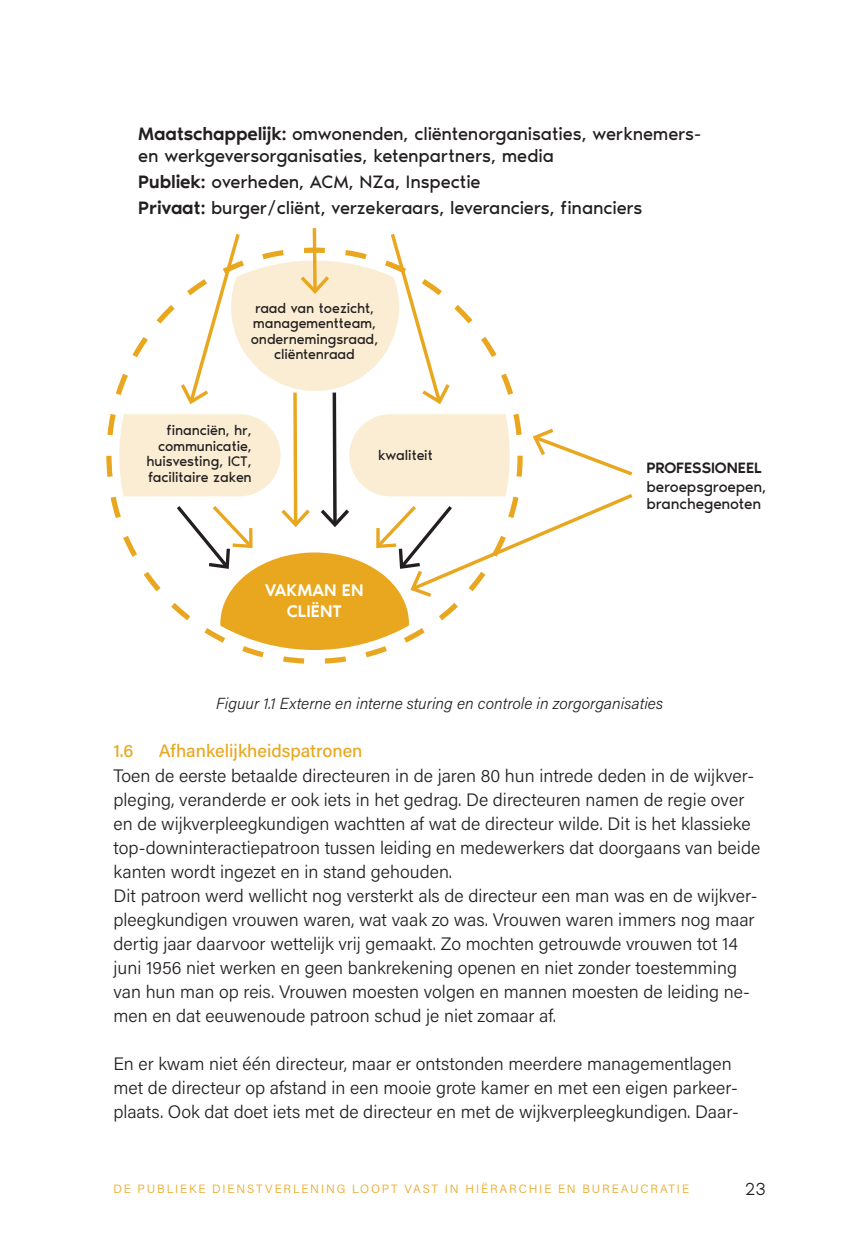
<style>
.page{position:relative;width:851px;height:1248px;background:#fff}
.page>*{position:absolute;margin:0;border:0;box-sizing:border-box;transform-origin:0 0}
.t1{font:18.4px/22.6px "Noir Pro";letter-spacing:-.01em;color:#231f20}
.t2{font:300 18px/24px "Acumin Pro";color:#231f20}
.t3{font:500 18px "Acumin Pro";color:#e9a720}
.t4{font:300 18px "Noir Pro";color:#231f20}
.t5{font:500 17.4px/20.8px "Noir Pro";color:#fff;text-align:center}
.t6{font:italic 300 16px "Acumin Pro";color:#231f20}
.t7{font:15.4px/17.4px "Noir Pro";letter-spacing:-.01em;color:#231f20}
.t8{font:500 15.4px "Noir Pro";color:#231f20}
.t9{font:14.4px/15.4px "Noir Pro";letter-spacing:-.01em;color:#231f20;text-align:center}
.t10{font:300 12px "Acumin Pro";letter-spacing:.15em;color:#e9a720}
.s1{font-weight:500}
</style>
<div class="page">
<svg style="left:119px;top:228px;width:514px;height:422px"></svg>
<p class="t1" style="left:138px;top:121px;width:564px"><span class="s1">Maatschappelijk:</span> omwonenden, cliëntenorganisaties, werknemers&shy;en werkgeversorganisaties, ketenpartners, media</p>
<p class="t1" style="left:138px;top:167px;width:505px;line-height:26.4px"><span class="s1">Publiek:</span> overheden, ACM, NZa, Inspectie<br><span class="s1">Privaat:</span> burger/cliënt, verzekeraars, leveranciers, financiers</p>
<p class="t9" style="left:251px;top:299px;width:129px">raad van toezicht, managementteam, ondernemingsraad, cliëntenraad</p>
<p class="t9" style="left:147px;top:422px;width:106px;text-align:right">financiën, hr, communicatie, huisvesting, ICT, facilitaire zaken</p>
<p class="t9" style="left:378px;top:446px;width:56px">kwaliteit</p>
<p class="t5" style="left:265px;top:578px;width:100px">VAKMAN EN<br>CLIËNT</p>
<p class="t8" style="left:646px;top:455px;width:117px">PROFESSIONEEL</p>
<p class="t7" style="left:646px;top:476px;width:121px">beroepsgroepen, branchegenoten</p>
<p class="t6" style="left:216px;top:692px;width:448px">Figuur 1.1 Externe en interne sturing en controle in zorgorganisaties</p>
<p class="t3" style="left:113px;top:738px;width:22px">1.6</p>
<p class="t3" style="left:159px;top:738px;width:205px">Afhankelijkheidspatronen</p>
<p class="t2" style="left:113px;top:762px;width:648px">Toen de eerste betaalde directeuren in de jaren 80 hun intrede deden in de wijkver&shy;pleging, veranderde er ook iets in het gedrag. De directeuren namen de regie over en de wijkverpleegkundigen wachtten af wat de directeur wilde. Dit is het klassieke top-downinteractiepatroon tussen leiding en medewerkers dat doorgaans van beide kanten wordt ingezet en in stand gehouden.<br>Dit patroon werd wellicht nog versterkt als de directeur een man was en de wijkver&shy;pleegkundigen vrouwen waren, wat vaak zo was. Vrouwen waren immers nog maar dertig jaar daarvoor wettelijk vrij gemaakt. Zo mochten getrouwde vrouwen tot 14 juni 1956 niet werken en geen bankrekening openen en niet zonder toestemming van hun man op reis. Vrouwen moesten volgen en mannen moesten de leiding ne&shy;men en dat eeuwenoude patroon schud je niet zomaar af.</p>
<p class="t2" style="left:113px;top:1050px;width:627px">En er kwam niet één directeur, maar er ontstonden meerdere managementlagen met de directeur op afstand in een mooie grote kamer en met een eigen parkeer&shy;plaats. Ook dat doet iets met de directeur en met de wijkverpleegkundigen. Daar-</p>
<p class="t10" style="left:113px;top:1179px;width:577px">DE PUBLIEKE DIENSTVERLENING LOOPT VAST IN HIËRARCHIE EN BUREAUCRATIE</p>
<p class="t4" style="left:744px;top:1175px;width:23px">23</p>
</div>
